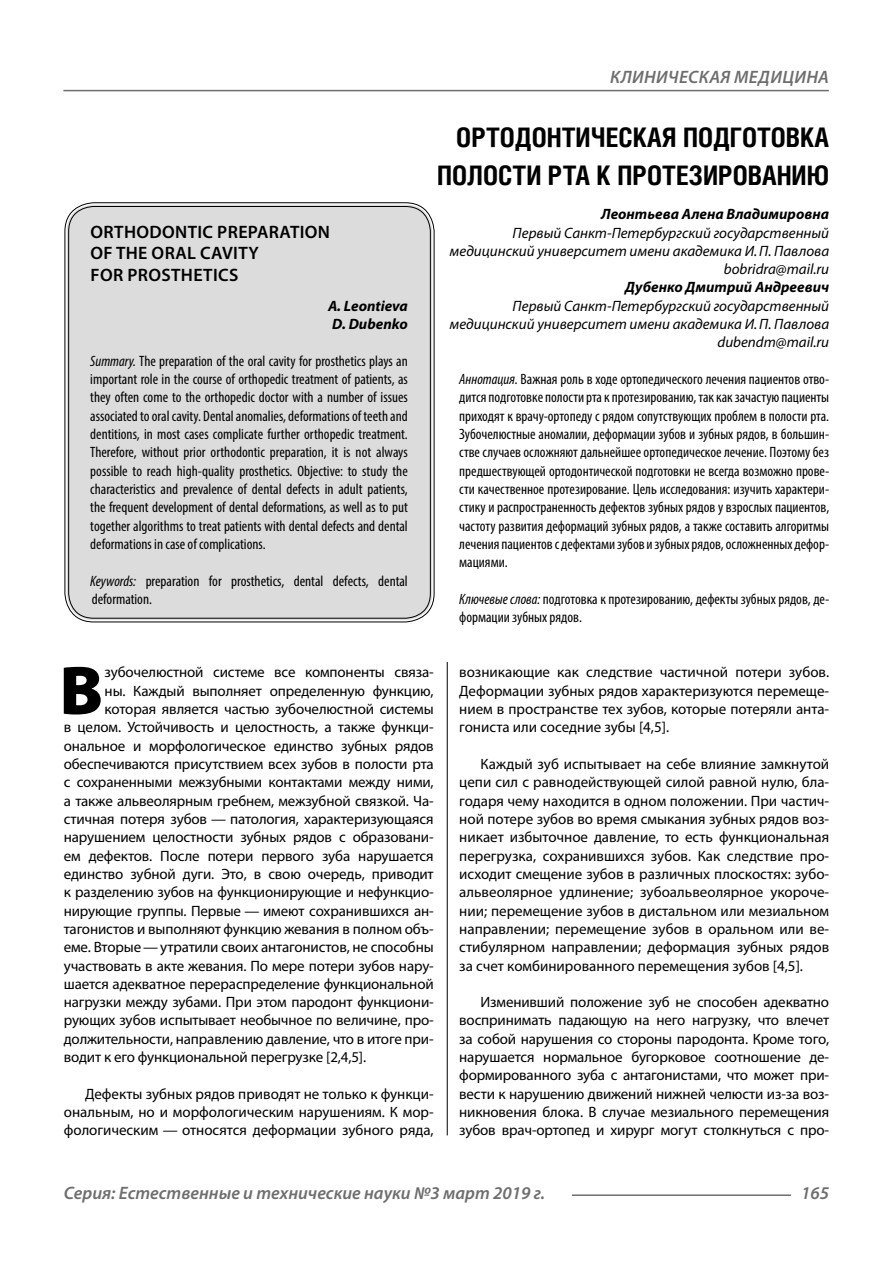
<style>
.page{position:relative;width:893px;height:1263px;background:#fff}
.page>*{position:absolute;margin:0;border:0;box-sizing:border-box;transform-origin:0 0}
.Bukvica{font:900 69.3px "Myriad Pro";color:#000}
.Header{font:700 27px/37.5px "Helios Cond";color:#000;text-align:right}
.Header-eng{font:600 18px/21.6px "Myriad Pro";letter-spacing:.02em;color:#000}
.t1{font:italic 600 18px "Myriad Pro";color:#6e6e6e}
.t2{font:italic 600 18px "Myriad Pro";letter-spacing:.02em;color:#6e6e6e}
.Normal{font:15px/18.3px "Myriad Pro";color:#000;text-align:justify}
.Bukvica-2{font:15px "Myriad Pro";letter-spacing:-.01em;color:#000}
.Annotation-rus{font:condensed 15px/18.3px "Myriad Pro";color:#000;text-align:justify}
.Annotation-eng{font:condensed 15px/18.3px "Myriad Pro";color:#000;text-align:justify}
.Author-doc{font:italic 15px/18.3px "Myriad Pro";color:#000;text-align:right}
.Author{font:italic 700 15px "Myriad Pro";color:#000}
.Author-email{font:italic 15px "Myriad Pro";color:#000}
.Author-eng{font:italic 700 15px "Myriad Pro";color:#000}
.s1{font-style:italic}
</style>
<div class="page">
<hr style="left:447px;top:128px;width:1px;height:1007px;background:#000">
<div style="left:43px;top:0;width:786px;height:662px;background:#fff"></div>
<div style="left:67px;top:205px;width:365px;height:415px;background:#dcdcdc;border-radius:27px"></div>
<hr style="left:572px;top:1194px;width:219px;height:2px;background:#6e6e6e">
<hr style="left:63px;top:90px;width:766px;height:1px;background:#6e6e6e">
<p class="Header-eng" style="left:90px;top:220px;width:241px">ORTHODONTIC PREPARATION<br>OF THE ORAL CAVITY<br>FOR PROSTHETICS</p>
<p class="Author-eng" style="left:328px;top:296px;width:81px">A. Leontieva</p>
<p class="Author-eng" style="left:332px;top:314px;width:77px">D. Dubenko</p>
<p class="Annotation-eng" style="left:90px;top:351px;width:319px"><span class="s1">Summary.</span> The preparation of the oral cavity for prosthetics plays an important role in the course of orthopedic treatment of patients, as they often come to the orthopedic doctor with a number of issues associated to oral cavity. Dental anomalies, deformations of teeth and dentitions, in most cases complicate further orthopedic treatment.<br>Therefore, without prior orthodontic preparation, it is not always possible to reach high-quality prosthetics. Objective: to study the characteristics and prevalence of dental defects in adult patients, the frequent development of dental deformations, as well as to put together algorithms to treat patients with dental defects and dental deformations in case of complications.</p>
<p class="Annotation-eng" style="left:90px;top:571px;width:319px"><span class="s1">Keywords:</span> preparation for prosthetics, dental defects, dental deformation.</p>
<p class="t2" style="left:610px;top:66px;width:220px">КЛИНИЧЕСКАЯ МЕДИЦИНА</p>
<p class="Header" style="left:437px;top:118px;width:394px">ОРТОДОНТИЧЕСКАЯ ПОДГОТОВКА<br>ПОЛОСТИ РТА К ПРОТЕЗИРОВАНИЮ</p>
<p class="Author" style="left:601px;top:204px;width:230px">Леонтьева Алена Владимировна</p>
<p class="Author-doc" style="left:450px;top:223px;width:381px">Первый Санкт-Петербургский государственный медицинский университет имени академика И.П. Павлова</p>
<p class="Author-email" style="left:724px;top:260px;width:107px">bobridra@mail.ru</p>
<p class="Author" style="left:625px;top:278px;width:205px">Дубенко Дмитрий Андреевич</p>
<p class="Author-doc" style="left:449px;top:296px;width:381px">Первый Санкт-Петербургский государственный медицинский университет имени академика И.П. Павлова</p>
<p class="Author-email" style="left:717px;top:333px;width:113px">dubendm@mail.ru</p>
<p class="Annotation-rus" style="left:459px;top:370px;width:371px"><span class="s1">Аннотация.</span> Важная роль в ходе ортопедического лечения пациентов отво&shy;дится подготовке полости рта к протезированию, так как зачастую пациенты приходят к врачу-ортопеду с рядом сопутствующих проблем в полости рта.<br>Зубочелюстные аномалии, деформации зубов и зубных рядов, в большин&shy;стве случаев осложняют дальнейшее ортопедическое лечение. Поэтому без предшествующей ортодонтической подготовки не всегда возможно прове&shy;сти качественное протезирование. Цель исследования: изучить характери&shy;стику и распространенность дефектов зубных рядов у взрослых пациентов, частоту развития деформаций зубных рядов, а также составить алгоритмы лечения пациентов с дефектами зубов и зубных рядов, осложненных дефор&shy;мациями.</p>
<p class="Annotation-rus" style="left:459px;top:590px;width:371px"><span class="s1">Ключевые слова:</span> подготовка к протезированию, дефекты зубных рядов, де&shy;формации зубных рядов.</p>
<p class="Bukvica" style="left:59px;top:644px;width:45px">В</p>
<p class="Bukvica-2" style="left:105px;top:663px;width:331px">зубочелюстной системе все компоненты связа-</p>
<p class="Bukvica-2" style="left:105px;top:681px;width:331px">ны. Каждый выполняет определенную функцию,</p>
<p class="Bukvica-2" style="left:105px;top:700px;width:331px">которая является частью зубочелюстной системы</p>
<p class="Bukvica-2" style="left:64px;top:718px;width:371px">в целом. Устойчивость и целостность, а также функци-</p>
<p class="Bukvica-2" style="left:64px;top:736px;width:371px">ональное и морфологическое единство зубных рядов</p>
<p class="Bukvica-2" style="left:64px;top:755px;width:371px">обеспечиваются присутствием всех зубов в полости рта</p>
<p class="Bukvica-2" style="left:64px;top:773px;width:371px">с сохраненными межзубными контактами между ними,</p>
<p class="Bukvica-2" style="left:64px;top:791px;width:371px">а также альвеолярным гребнем, межзубной связкой. Ча-</p>
<p class="Bukvica-2" style="left:64px;top:810px;width:371px">стичная потеря зубов — патология, характеризующаяся</p>
<p class="Bukvica-2" style="left:64px;top:828px;width:371px">нарушением целостности зубных рядов с образовани-</p>
<p class="Bukvica-2" style="left:64px;top:846px;width:371px">ем дефектов. После потери первого зуба нарушается</p>
<p class="Bukvica-2" style="left:64px;top:864px;width:371px">единство зубной дуги. Это, в свою очередь, приводит</p>
<p class="Bukvica-2" style="left:64px;top:883px;width:371px">к разделению зубов на функционирующие и нефункцио-</p>
<p class="Bukvica-2" style="left:64px;top:901px;width:371px">нирующие группы. Первые — имеют сохранившихся ан-</p>
<p class="Bukvica-2" style="left:64px;top:919px;width:371px">тагонистов и выполняют функцию жевания в полном объ-</p>
<p class="Bukvica-2" style="left:64px;top:938px;width:371px">еме. Вторые—утратили своих антагонистов, не способны</p>
<p class="Bukvica-2" style="left:64px;top:956px;width:371px">участвовать в акте жевания. По мере потери зубов нару-</p>
<p class="Bukvica-2" style="left:64px;top:974px;width:371px">шается адекватное перераспределение функциональной</p>
<p class="Bukvica-2" style="left:64px;top:993px;width:371px">нагрузки между зубами. При этом пародонт функциони-</p>
<p class="Bukvica-2" style="left:64px;top:1011px;width:371px">рующих зубов испытывает необычное по величине, про-</p>
<p class="Bukvica-2" style="left:64px;top:1029px;width:371px">должительности, направлению давление, что в итоге при-</p>
<p class="Bukvica-2" style="left:64px;top:1048px;width:304px">водит к его функциональной перегрузке [2,4,5].</p>
<p class="Normal" style="left:64px;top:1084px;width:371px;text-indent:21px">Дефекты зубных рядов приводят не только к функци&shy;ональным, но и морфологическим нарушениям. К мор&shy;фологическим — относятся деформации зубного ряда,</p>
<p class="Normal" style="left:459px;top:663px;width:371px">возникающие как следствие частичной потери зубов.<br>Деформации зубных рядов характеризуются перемеще&shy;нием в пространстве тех зубов, которые потеряли анта&shy;гониста или соседние зубы [4,5].</p>
<p class="Normal" style="left:459px;top:754px;width:371px;text-indent:21px">Каждый зуб испытывает на себе влияние замкнутой цепи сил с равнодействующей силой равной нулю, бла&shy;годаря чему находится в одном положении. При частич&shy;ной потере зубов во время смыкания зубных рядов воз&shy;никает избыточное давление, то есть функциональная перегрузка, сохранившихся зубов. Как следствие про&shy;исходит смещение зубов в различных плоскостях: зубо&shy;альвеолярное удлинение; зубоальвеолярное укороче&shy;нии; перемещение зубов в дистальном или мезиальном направлении; перемещение зубов в оральном или ве&shy;стибулярном направлении; деформация зубных рядов за счет комбинированного перемещения зубов [4,5].</p>
<p class="Normal" style="left:459px;top:993px;width:371px;text-indent:21px">Изменивший положение зуб не способен адекватно воспринимать падающую на него нагрузку, что влечет за собой нарушения со стороны пародонта. Кроме того, нарушается нормальное бугорковое соотношение де&shy;формированного зуба с антагонистами, что может при&shy;вести к нарушению движений нижней челюсти из-за воз&shy;никновения блока. В случае мезиального перемещения зубов врач-ортопед и хирург могут столкнуться с про-</p>
<p class="t1" style="left:64px;top:1182px;width:483px">Серия: Естественные и технические науки №3 март 2019 г.</p>
<p class="t1" style="left:801px;top:1182px;width:30px">165</p>
</div>
